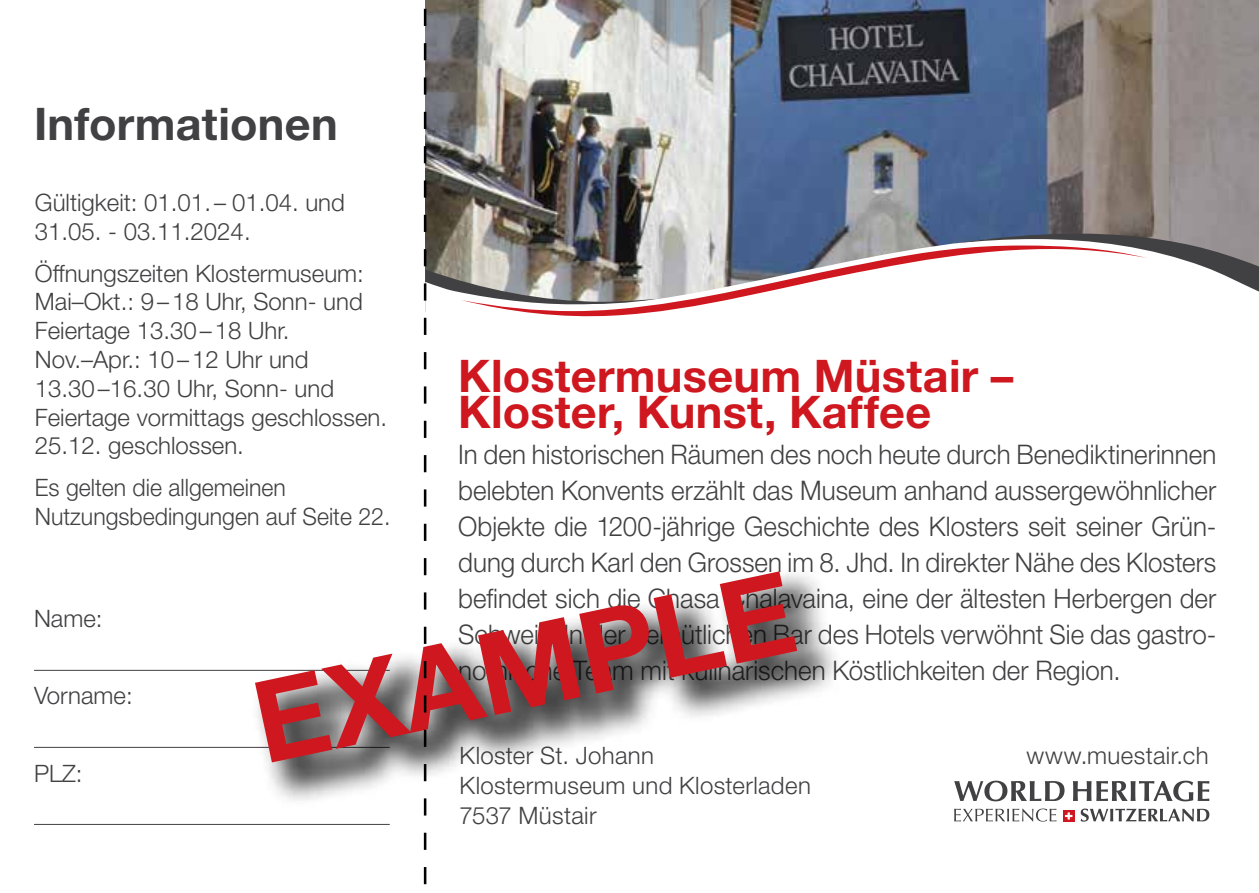
<style>
.page{position:relative;width:1259px;height:893px;background:#fff}
.page>*{position:absolute;margin:0;border:0;box-sizing:border-box;transform-origin:0 0}
.t1{font:700 114px "Helvetica Neue LT Std";color:#ce171e}
.t2{font:700 45px/36px "Helvetica Neue LT Std";letter-spacing:.005em;color:#ce171e}
.t3{font:700 45px "Helvetica Neue LT Std";letter-spacing:.005em;color:#414042}
.t4{font:300 27px/36px "Helvetica Neue LT Std";color:#414042;text-align:justify;scale:.96 1}
.t5{font:300 24px/28.8px "Helvetica Neue LT Std";color:#414042}
.t6{font:300 24px/28.8px "Helvetica Neue LT Std";color:#414042;scale:.96 1}
</style>
<div class="page">
<hr style="left:34px;top:670px;width:356px;height:1px;background:#414042">
<hr style="left:34px;top:747px;width:356px;height:1px;background:#414042">
<hr style="left:34px;top:824px;width:356px;height:1px;background:#414042">
<img style="left:663px;top:0;width:596px;height:234px">
<svg style="left:663px;top:234px;width:290px;height:6px;background:#7c889a"></svg>
<svg style="left:953px;top:228px;width:306px;height:64px"></svg>
<svg style="left:663px;top:240px;width:484px;height:71px"></svg>
<svg style="left:954px;top:781px;width:110px;height:20px"></svg>
<svg style="left:1073px;top:781px;width:136px;height:20px"></svg>
<div style="left:1063px;top:810px;width:11px;height:12px;background:#ce171e"></div>
<svg style="left:1065px;top:812px;width:7px;height:7px"></svg>
<svg style="left:1080px;top:808px;width:129px;height:14px"></svg>
<svg style="left:954px;top:808px;width:102px;height:14px"></svg>
<div style="left:250px;top:566px;width:593px;height:243px;background:#000;opacity:.75"></div>
<svg style="left:424px;top:0;width:239px;height:885px"></svg>
<h2 class="t3" style="left:34px;top:96px;width:305px">Informationen</h2>
<p class="t5" style="left:35px;top:188px;width:312px">Gültigkeit: 01.01.– 01.04. und<br>31.05. - 03.11.2024.</p>
<p class="t5" style="left:35px;top:258px;width:354px">Öffnungszeiten Klostermuseum:<br>Mai–Okt.: 9–18 Uhr, Sonn- und<br>Feiertage 13.30–18 Uhr.<br>Nov.–Apr.: 10–12 Uhr und<br>13.30–16.30 Uhr, Sonn- und<br>Feiertage vormittags geschlossen.<br>25.12. geschlossen.</p>
<p class="t6" style="left:35px;top:472px;width:372px">Es gelten die allgemeinen<br>Nutzungsbedingungen auf Seite 22.</p>
<h2 class="t2" style="left:458px;top:357px;width:557px">Klostermuseum Müstair –<br>Kloster, Kunst, Kaffee</h2>
<p class="t4" style="left:458px;top:436px;width:791px">In den historischen Räumen des noch heute durch Benediktinerinnen belebten Konvents erzählt das Museum anhand aussergewöhnlicher Objekte die 1200-jährige Geschichte des Klosters seit seiner Grün&shy;dung durch Karl den Grossen im 8. Jhd. In direkter Nähe des Klosters befindet sich die Chasa Chalavaina, eine der ältesten Herbergen der Schweiz. In der gemütlichen Bar des Hotels verwöhnt Sie das gastro&shy;nomische Team mit kulinarischen Köstlichkeiten der Region.</p>
<h1 class="t1" style="left:241px;top:656px;width:550px;rotate:-12deg">EXAMPLE</h1>
<p class="t5" style="left:34px;top:604px;width:70px">Name:</p>
<p class="t5" style="left:34px;top:681px;width:100px">Vorname:</p>
<p class="t5" style="left:459px;top:741px;width:196px">Kloster St. Johann</p>
<p class="t5" style="left:1026px;top:741px;width:184px">www.muestair.ch</p>
<p class="t5" style="left:459px;top:770px;width:353px;line-height:30px">Klostermuseum und Klosterladen<br>7537 Müstair</p>
<p class="t5" style="left:34px;top:758px;width:50px">PLZ:</p>
</div>
